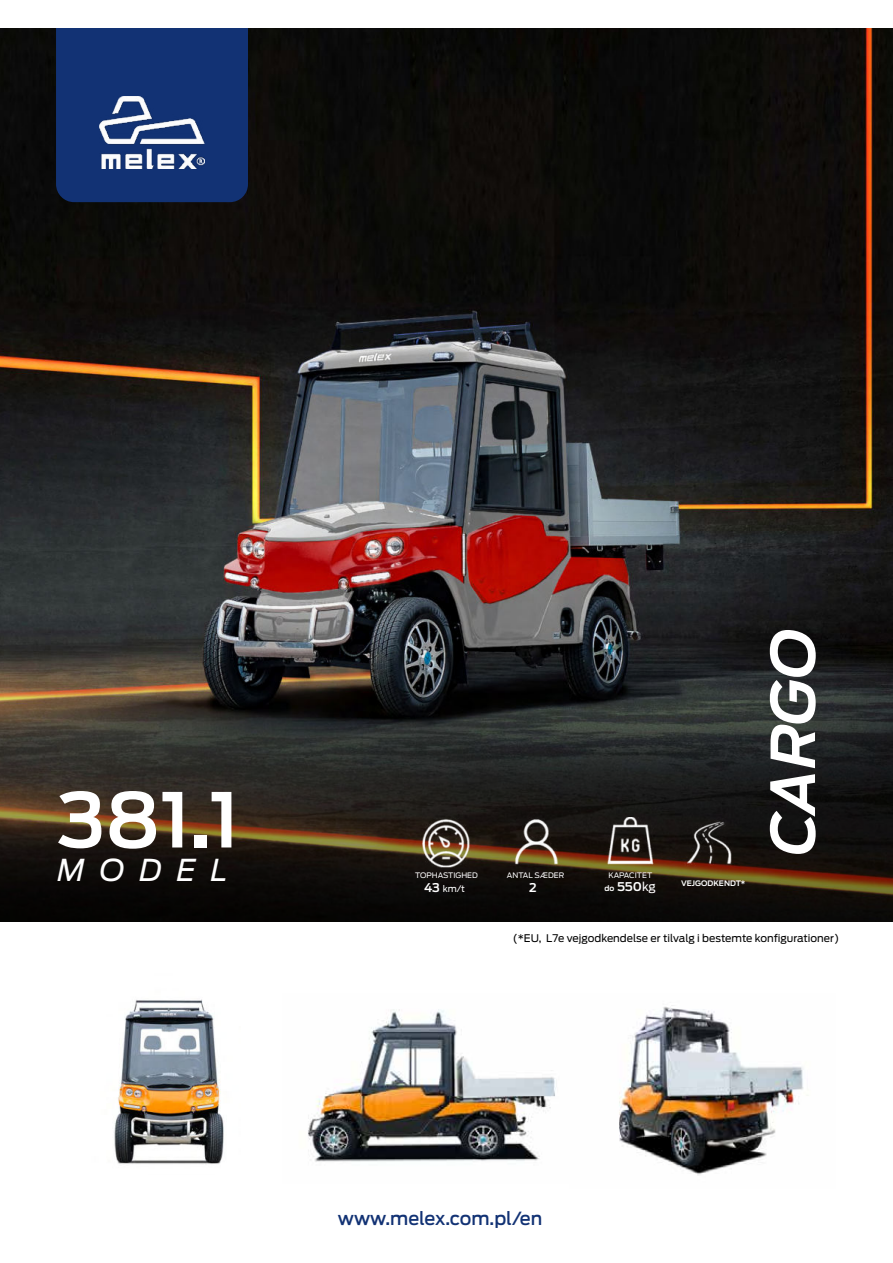
<style>
.page{position:relative;width:893px;height:1263px;background:#fff}
.page>*{position:absolute;margin:0;border:0;box-sizing:border-box;transform-origin:0 0}
.t1{font:600 75px "Ford Antenna";color:#fff}
.t2{font:italic 600 60px "Ford Antenna";color:#fff}
.t3{font:italic 30px "Ford Antenna";letter-spacing:.5em;color:#fff}
.t4{font:500 18px "Ford Antenna";color:#123274}
.t5{font:600 12px "Ford Antenna";color:#fff}
.t6{font:10.5px "Ford Antenna";color:#000}
.t7{font:9px "Ford Antenna";color:#fff}
.t8{font:7.5px "Ford Antenna";color:#fff}
.t9{font:600 7.5px "Ford Antenna";color:#fff}
.s1{font-weight:600;font-size:12px}
.s2{font-size:7.5px}
.s3{font-weight:400}
</style>
<div class="page">
<img style="left:0;top:29px;width:893px;height:893px">
<svg style="left:0;top:630px;width:893px;height:291px"></svg>
<div style="left:56px;top:29px;width:192px;height:173px;background:#123274"></div>
<img style="left:419px;top:817px;width:315px;height:50px">
<img style="left:114px;top:999px;width:110px;height:165px">
<img style="left:308px;top:1009px;width:248px;height:153px">
<img style="left:619px;top:1005px;width:189px;height:170px">
<img style="left:100px;top:97px;width:104px;height:72px">
<h1 class="t1" style="left:57px;top:754px;width:184px">381.1</h1>
<h3 class="t3" style="left:57px;top:844px;width:172px">MODEL</h3>
<p class="t8" style="left:415px;top:869px;width:64px">TOPHASTIGHED</p>
<p class="t8" style="left:507px;top:869px;width:59px">ANTAL SÆDER</p>
<p class="t8" style="left:608px;top:869px;width:45px">KAPACITET</p>
<p class="t7" style="left:424px;top:881px;width:42px"><span class="s1">43</span> km/t</p>
<p class="t5" style="left:529px;top:877px;width:9px">2</p>
<p class="t5" style="left:604px;top:876px;width:53px"><span class="s2">do</span> 550<span class="s3">kg</span></p>
<p class="t9" style="left:681px;top:876px;width:66px">VEJGODKENDT*</p>
<h2 class="t2" style="left:740px;top:855px;width:229px;rotate:-90deg">CARGO</h2>
<p class="t6" style="left:513px;top:929px;width:328px">(*EU, L7e vejgodkendelse er tilvalg i bestemte konfigurationer)</p>
<h3 class="t4" style="left:338px;top:1203px;width:206px">www.melex.com.pl/en</h3>
</div>
